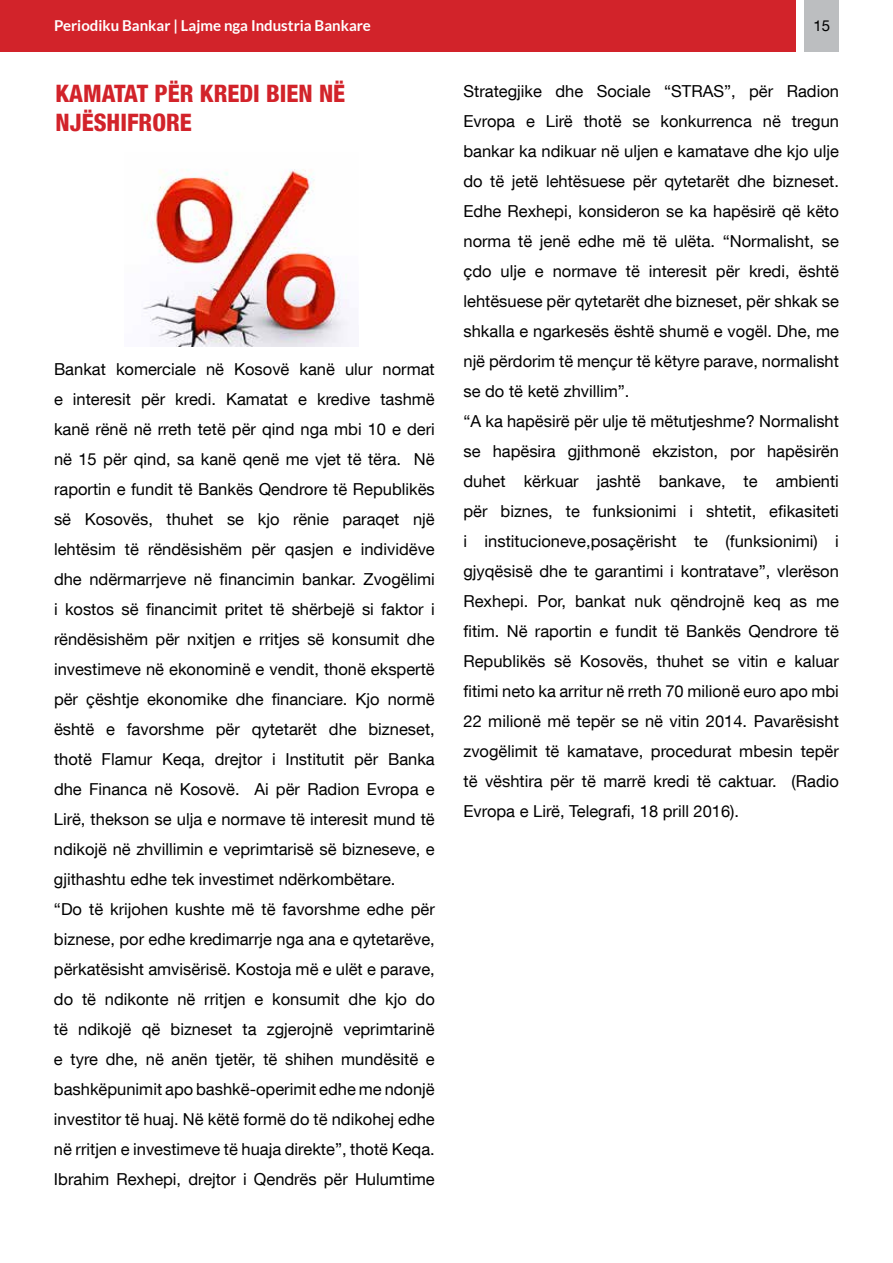
<style>
.page{position:relative;width:893px;height:1263px;background:#fff}
.page>*{position:absolute;margin:0;border:0;box-sizing:border-box;transform-origin:0 0}
.t1{font:800 condensed 24px "Helvetica Neue LT Com";color:#d2232a}
.t2{font:16.5px/30px "Helvetica Neue LT Com";color:#000}
.t3{font:700 15px "Lato";color:#fff}
.t4{font:15px "Helvetica Neue LT Com";color:#000}
</style>
<div class="page">
<div style="left:805px;top:0;width:34px;height:52px;background:#bcbec0"></div>
<div style="left:0;top:0;width:795px;height:52px;background:#d2232a"></div>
<img style="left:142px;top:169px;width:207px;height:178px">
<p class="t3" style="left:54px;top:17px;width:318px">Periodiku Bankar | Lajme nga Industria Bankare</p>
<p class="t4" style="left:814px;top:17px;width:18px">15</p>
<h1 class="t1" style="left:55px;top:79px;width:28px">KAMATAT</h1>
<h1 class="t1" style="left:155px;top:79px;width:14px">PËR</h1>
<h1 class="t1" style="left:200px;top:79px;width:13px">KREDI</h1>
<h1 class="t1" style="left:266px;top:79px;width:13px">BIEN</h1>
<h1 class="t1" style="left:319px;top:79px;width:14px">NË</h1>
<h1 class="t1" style="left:55px;top:108px;width:14px">NJËSHIFRORE</h1>
<p class="t2" style="left:54px;top:354px;width:382px">Bankat komerciale në Kosovë kanë ulur normat e interesit për kredi. Kamatat e kredive tashmë kanë rënë në rreth tetë për qind nga mbi 10 e deri në 15 për qind, sa kanë qenë me vjet të tëra. Në raportin e fundit të Bankës Qendrore të Republikës së Kosovës, thuhet se kjo rënie paraqet një lehtësim të rëndësishëm për qasjen e individëve dhe ndërmarrjeve në financimin bankar. Zvogëlimi i kostos së financimit pritet të shërbejë si faktor i rëndësishëm për nxitjen e rritjes së konsumit dhe investimeve në ekonominë e vendit, thonë ekspertë për çështje ekonomike dhe financiare. Kjo normë është e favorshme për qytetarët dhe bizneset, thotë Flamur Keqa, drejtor i Institutit për Banka dhe Financa në Kosovë. Ai për Radion Evropa e Lirë, thekson se ulja e normave të interesit mund të ndikojë në zhvillimin e veprimtarisë së bizneseve, e gjithashtu edhe tek investimet ndërkombëtare.<br>“Do të krijohen kushte më të favorshme edhe për biznese, por edhe kredimarrje nga ana e qytetarëve, përkatësisht amvisërisë. Kostoja më e ulët e parave, do të ndikonte në rritjen e konsumit dhe kjo do të ndikojë që bizneset ta zgjerojnë veprimtarinë e tyre dhe, në anën tjetër, të shihen mundësitë e bashkëpunimit apo bashkë-operimit edhe me ndonjë investitor të huaj. Në këtë formë do të ndikohej edhe në rritjen e investimeve të huaja direkte”, thotë Keqa.<br>Ibrahim Rexhepi, drejtor i Qendrës për H ulumtime</p>
<p class="t2" style="left:463px;top:75px;width:377px">Strategjike dhe Sociale “STRAS”, për Radion Evropa e Lirë thotë se konkurrenca në tregun bankar ka ndikuar në uljen e kamatave dhe kjo ulje do të jetë lehtësuese për qytetarët dhe bizneset.<br>Edhe Rexhepi, konsideron se ka hapësirë që këto norma të jenë edhe më të ulëta. “Normalisht, se çdo ulje e normave të interesit për kredi, është lehtësuese për qytetarët dhe bizneset, për shkak se shkalla e ngarkesës është shumë e vogël. Dhe, me një përdorim të mençur të këtyre parave, normalisht se do të ketë zhvillim”.<br>“A ka hapësirë për ulje të mëtutjeshme? Normalisht se hapësira gjithmonë ekziston, por hapësirën duhet kërkuar jashtë bankave, te ambienti për biznes, te funksionimi i shtetit, efikasiteti i institucioneve,posaçërisht te (funksionimi) i gjyqësisë dhe te garantimi i kontratave”, vlerëson Rexhepi. Por, bankat nuk qëndrojnë keq as me fitim. Në raportin e fundit të Bankës Qendrore të Republikës së Kosovës, thuhet se vitin e kaluar fitimi neto ka arritur në rreth 70 milionë euro apo mbi 22 milionë më tepër se në vitin 2014. Pavarësisht zvogëlimit të kamatave, procedurat mbesin tepër të vështira për të marrë kredi të caktuar. (Radio Evropa e Lirë, Telegrafi, 18 prill 2016).</p>
</div>
